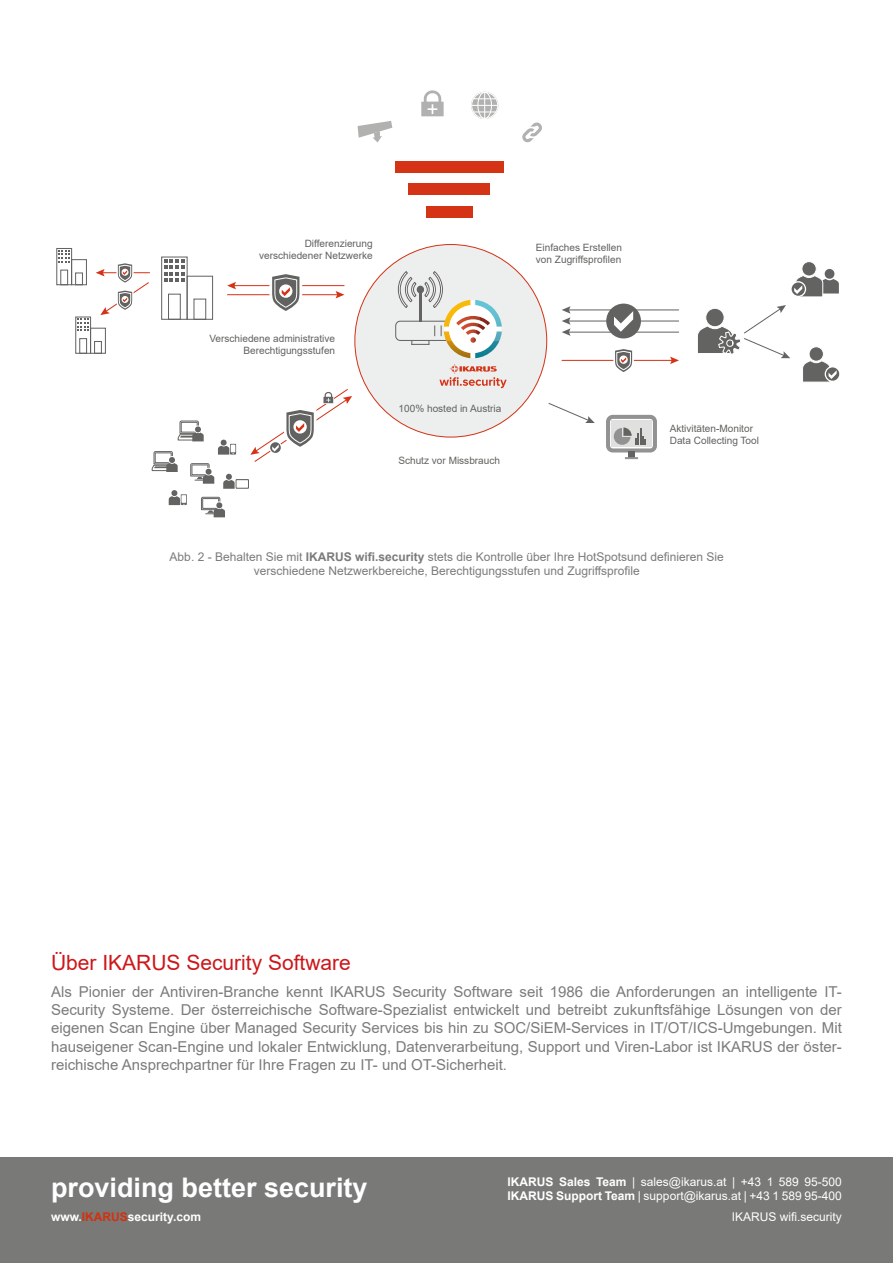
<style>
.page{position:relative;width:893px;height:1263px;background:#fff}
.page>*{position:absolute;margin:0;border:0;box-sizing:border-box;transform-origin:0 0}
.t1{font:700 27px "Arial";color:#fff}
.t2{font:21px "Arial";color:#cd171a}
.t3{font:15px/18px "Arial";color:#7c7b7b;text-align:justify}
.t4{font:12px/14.4px "Arial";color:#7c7b7b;text-align:center}
.t5{font:12px/14.4px "Arial";color:#fff}
.t6{font:700 12px "Arial";color:#fff}
.t7{font:10.05px/12.1px "Arial";color:#61615f;text-align:right}
.s1{font-weight:700}
.s2{color:#d4300f}
</style>
<div class="page">
<div style="left:0;top:1157px;width:893px;height:106px;background:#797977"></div>
<hr style="left:233px;top:285px;width:111px;height:1px;background:#d53316">
<svg style="left:227px;top:282px;width:9px;height:7px"></svg>
<hr style="left:227px;top:294px;width:111px;height:1px;background:#d53316">
<svg style="left:336px;top:291px;width:8px;height:7px"></svg>
<hr style="left:568px;top:309px;width:111px;height:1px;background:#636361">
<hr style="left:562px;top:360px;width:111px;height:1px;background:#d53316">
<svg style="left:670px;top:357px;width:9px;height:7px"></svg>
<hr style="left:568px;top:320px;width:111px;height:1px;background:#636361">
<hr style="left:568px;top:332px;width:111px;height:1px;background:#636361">
<svg style="left:562px;top:306px;width:8px;height:30px"></svg>
<svg style="left:548px;top:403px;width:47px;height:20px"></svg>
<div style="left:355px;top:244px;width:192px;height:193px;background:#edefef;border-radius:50%"></div>
<svg style="left:269px;top:274px;width:33px;height:37px"></svg>
<svg style="left:96px;top:263px;width:54px;height:52px"></svg>
<svg style="left:250px;top:389px;width:102px;height:73px"></svg>
<svg style="left:613px;top:349px;width:21px;height:23px"></svg>
<div style="left:606px;top:304px;width:35px;height:34px;background:#626260;border-radius:50%"></div>
<svg style="left:614px;top:311px;width:19px;height:21px"></svg>
<div style="left:606px;top:415px;width:51px;height:37px;border:4px solid #929292;border-radius:5px"></div>
<div style="left:611px;top:420px;width:41px;height:27px;background:#e0e0df"></div>
<div style="left:628px;top:451px;width:7px;height:7px;background:#636361"></div>
<svg style="left:625px;top:457px;width:13px;height:2px"></svg>
<div style="left:614px;top:428px;width:16px;height:17px;background:#929292;border-radius:50%"></div>
<div style="left:622px;top:428px;width:9px;height:9px;background:#e0e0df"></div>
<svg style="left:623px;top:427px;width:23px;height:18px"></svg>
<div style="left:395px;top:321px;width:92px;height:20px;border:1px solid #636361;border-radius:5px"></div>
<svg style="left:398px;top:271px;width:104px;height:87px"></svg>
<svg style="left:439px;top:364px;width:68px;height:24px"></svg>
<svg style="left:698px;top:305px;width:92px;height:53px"></svg>
<div style="left:826px;top:367px;width:13px;height:14px;background:#626260;border-radius:50%"></div>
<svg style="left:803px;top:347px;width:34px;height:35px"></svg>
<div style="left:792px;top:282px;width:13px;height:14px;background:#626260;border-radius:50%"></div>
<svg style="left:794px;top:262px;width:45px;height:35px"></svg>
<svg style="left:152px;top:421px;width:85px;height:97px"></svg>
<svg style="left:236px;top:479px;width:13px;height:10px"></svg>
<div style="left:236px;top:480px;width:12px;height:8px;background:#fff"></div>
<svg style="left:522px;top:123px;width:20px;height:19px"></svg>
<div style="left:161px;top:256px;width:27px;height:64px;border:1px solid #626260"></div>
<div style="left:187px;top:276px;width:26px;height:44px;border:1px solid #626260"></div>
<div style="left:168px;top:294px;width:13px;height:26px;border:1px solid #626260"></div>
<div style="left:193px;top:299px;width:13px;height:21px;border:1px solid #626260"></div>
<svg style="left:164px;top:259px;width:21px;height:23px"></svg>
<div style="left:56px;top:248px;width:16px;height:37px;border:1px solid #626260"></div>
<div style="left:71px;top:259px;width:16px;height:26px;border:1px solid #626260"></div>
<div style="left:60px;top:270px;width:8px;height:15px;border:1px solid #626260"></div>
<div style="left:75px;top:272px;width:8px;height:13px;border:1px solid #626260"></div>
<svg style="left:58px;top:250px;width:12px;height:13px"></svg>
<div style="left:75px;top:316px;width:16px;height:38px;border:1px solid #626260"></div>
<div style="left:90px;top:328px;width:16px;height:26px;border:1px solid #626260"></div>
<div style="left:79px;top:338px;width:8px;height:16px;border:1px solid #626260"></div>
<div style="left:94px;top:341px;width:8px;height:13px;border:1px solid #626260"></div>
<svg style="left:77px;top:318px;width:12px;height:13px"></svg>
<div style="left:426px;top:206px;width:47px;height:11px;background:#d53316"></div>
<div style="left:408px;top:184px;width:82px;height:11px;background:#d53316"></div>
<div style="left:395px;top:162px;width:109px;height:11px;background:#d53316"></div>
<div style="left:420px;top:102px;width:25px;height:16px;background:#e4e4e4"></div>
<svg style="left:421px;top:90px;width:23px;height:26px"></svg>
<div style="left:471px;top:92px;width:27px;height:27px;border:1px solid #fff;border-radius:50%"></div>
<div style="left:477px;top:92px;width:15px;height:27px;border:1px solid #fff;border-radius:50%"></div>
<svg style="left:472px;top:92px;width:26px;height:26px"></svg>
<svg style="left:358px;top:121px;width:34px;height:22px"></svg>
<p class="t7" style="left:259px;top:238px;width:115px">Differenzierung verschiedener Netzwerke</p>
<p class="t7" style="left:209px;top:332px;width:127px">Verschiedene administrative<br>Berechtigungsstufen</p>
<p class="t7" style="left:399px;top:403px;width:104px">100% hosted in Austria</p>
<p class="t7" style="left:398px;top:454px;width:103px">Schutz vor Missbrauch</p>
<p class="t7" style="left:536px;top:241px;width:88px;text-align:left">Einfaches Erstellen von Zugriffsprofilen</p>
<p class="t7" style="left:670px;top:422px;width:91px;text-align:left">Aktivitäten-Monitor<br>Data Collecting Tool</p>
<p class="t4" style="left:170px;top:549px;width:556px">Abb. 2 - Behalten Sie mit <span class="s1">IKARUS wifi.security</span> stets die Kontrolle über Ihre HotSpotsund definieren Sie verschiedene Netzwerkbereiche, Berechtigungsstufen und Zugriffsprofile</p>
<h2 class="t2" style="left:51px;top:949px;width:301px">Über IKARUS Security Software</h2>
<p class="t3" style="left:51px;top:983px;width:792px">Als Pionier der Antiviren-Branche kennt IKARUS Security Software seit 1986 die Anforderungen an intelligente IT-Security Systeme. Der österreichische Software-Spezialist entwickelt und betreibt zukunftsfähige Lösungen von der eigenen Scan Engine über Managed Security Services bis hin zu SOC/SiEM-Services in IT/OT/ICS-Umgebungen. Mit hauseigener Scan-Engine und lokaler Entwicklung, Datenverarbeitung, Support und Viren-Labor ist IKARUS der öster&shy;reichische Ansprechpartner für Ihre Fragen zu IT- und OT-Sicherheit.</p>
<h1 class="t1" style="left:51px;top:1168px;width:318px">providing better security</h1>
<p class="t5" style="left:507px;top:1174px;width:336px"><span class="s1">IKARUS Sales Team</span> | sales@ikarus.at | +43 1 589 95-500<br><span class="s1">IKARUS Support Team</span> | support@ikarus.at | +43 1 589 95-400</p>
<p class="t6" style="left:51px;top:1208px;width:152px">www.<span class="s2">IKARUS</span>security.com</p>
<p class="t5" style="left:732px;top:1209px;width:112px">IKARUS wifi.security</p>
</div>
